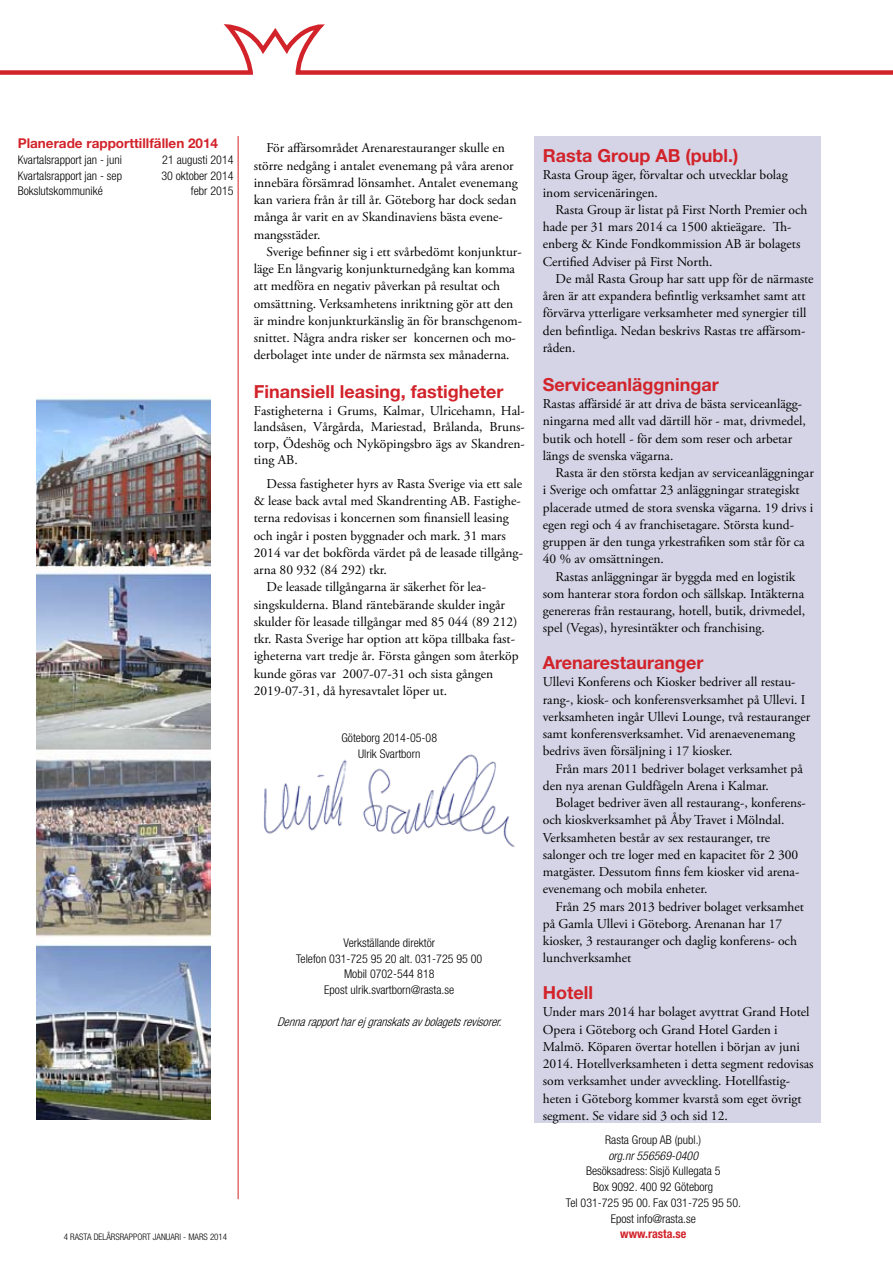
<style>
.page{position:relative;width:893px;height:1263px;background:#fff}
.page>*{position:absolute;margin:0;border:0;box-sizing:border-box;transform-origin:0 0}
.t1{font:700 18px "Helvetica Neue LT Std";color:#d2232a}
.t2{font:13.5px/17.2px "Adobe Garamond Pro";color:#000}
.t3{font:700 13.5px "Helvetica Neue LT Std";color:#d2232a}
.t4{font:300 condensed 12px/15.8px "Helvetica Neue LT Std";color:#000;text-align:center}
.t5{font:italic 300 condensed 12px "Helvetica Neue LT Std";color:#000}
.t6{font:italic 300 condensed 12px "Helvetica Neue LT Std";color:#000}
.t7{font:700 condensed 12px "Helvetica Neue LT Std";color:#d2232a}
.t8{font:300 condensed 9px "Helvetica Neue LT Std";color:#000}
</style>
<div class="page">
<div style="left:534px;top:136px;width:287px;height:986px;background:#d4d4e6"></div>
<hr style="left:238px;top:136px;width:1px;height:1063px;background:#d2232a">
<svg style="left:0;top:24px;width:893px;height:51px"></svg>
<img style="left:36px;top:398px;width:174px;height:721px">
<img style="left:263px;top:754px;width:252px;height:93px">
<p class="t3" style="left:18px;top:135px;width:202px">Planerade rapporttillfällen 2014</p>
<p class="t4" style="left:18px;top:152px;width:106px">Kvartalsrapport jan - juni</p>
<p class="t4" style="left:162px;top:152px;width:73px">21 augusti 2014</p>
<p class="t4" style="left:18px;top:168px;width:106px">Kvartalsrapport jan - sep</p>
<p class="t4" style="left:161px;top:168px;width:74px">30 oktober 2014</p>
<p class="t4" style="left:18px;top:183px;width:87px">Bokslutskommuniké</p>
<p class="t4" style="left:191px;top:183px;width:44px">febr 2015</p>
<p class="t2" style="left:254px;top:140px;width:266px;text-indent:13px">För affärsområdet Arenarestauranger skulle en större nedgång i antalet evenemang på våra arenor innebära försämrad lönsamhet. Antalet evenemang kan variera från år till år. Göteborg har dock sedan många år varit en av Skandinaviens bästa evene&shy;mangsstäder.</p>
<p class="t2" style="left:254px;top:243px;width:270px;text-indent:13px">Sverige befinner sig i ett svårbedömt konjunktur&shy;läge En långvarig konjunkturnedgång kan komma att medföra en negativ påverkan på resultat och omsättning. Verksamhetens inriktning gör att den är mindre konjunkturkänslig än för branschgenom&shy;snittet. Några andra risker ser koncernen och mo&shy;derbolaget inte under de närmsta sex månaderna.</p>
<h1 class="t1" style="left:254px;top:381px;width:251px">Finansiell leasing, fastigheter</h1>
<p class="t2" style="left:254px;top:403px;width:273px;line-height:16.5px;text-align:justify">Fastigheterna i Grums, Kalmar, Ulricehamn, Hal&shy;landsåsen, Vårgårda, Mariestad, Brålanda, Bruns&shy;torp, Ödeshög och Nyköpingsbro ägs av Skandren&shy;ting AB.</p>
<p class="t2" style="left:266px;top:475px;width:257px">Dessa fastigheter hyrs av Rasta Sverige via ett sale</p>
<p class="t2" style="left:254px;top:493px;width:269px">&amp; lease back avtal med Skandrenting AB. Fastighe-</p>
<p class="t2" style="left:254px;top:510px;width:257px">terna redovisas i koncernen som finansiell leasing</p>
<p class="t2" style="left:254px;top:527px;width:253px">och ingår i posten byggnader och mark. 31 mars</p>
<p class="t2" style="left:254px;top:544px;width:271px">2014 var det bokförda värdet på de leasade tillgång-</p>
<p class="t2" style="left:254px;top:562px;width:135px">arna 80 932 (84 292) tkr.</p>
<p class="t2" style="left:266px;top:579px;width:221px">De leasade tillgångarna är säkerhet för lea-</p>
<p class="t2" style="left:254px;top:596px;width:253px">singskulderna. Bland räntebärande skulder ingår</p>
<p class="t2" style="left:254px;top:613px;width:265px">skulder för leasade tillgångar med 85 044 (89 212)</p>
<p class="t2" style="left:254px;top:631px;width:263px">tkr. Rasta Sverige har option att köpa tillbaka fast-</p>
<p class="t2" style="left:254px;top:648px;width:266px">igheterna vart tredje år. Första gången som återköp</p>
<p class="t2" style="left:254px;top:665px;width:241px">kunde göras var 2007-07-31 och sista gången</p>
<p class="t2" style="left:254px;top:682px;width:195px">2019-07-31, då hyresavtalet löper ut.</p>
<p class="t4" style="left:341px;top:730px;width:97px">Göteborg 2014-05-08<br>Ulrik Svartborn</p>
<p class="t4" style="left:296px;top:935px;width:188px">Verkställande direktör<br>Telefon 031-725 95 20 alt. 031-725 95 00<br>Mobil 0702-544 818<br>Epost ulrik.svartborn@rasta.se</p>
<p class="t5" style="left:277px;top:1015px;width:230px">Dennarapportharej granskatsavbolagetsrevisorer.</p>
<h1 class="t1" style="left:543px;top:145px;width:197px">Rasta Group AB (publ.)</h1>
<p class="t2" style="left:543px;top:167px;width:246px">Rasta Group äger, förvaltar och utvecklar bolag inom servicenäringen.</p>
<p class="t2" style="left:543px;top:201px;width:266px;text-indent:13px">Rasta Group är listat på First North Premier och hade per 31 mars 2014 ca 1500 aktieägare. Th&shy;enberg &amp; Kinde Fondkommission AB är bolagets Certified Adviser på First North.</p>
<p class="t2" style="left:543px;top:270px;width:272px;text-indent:13px">De mål Rasta Group har satt upp för de närmaste åren är att expandera befintlig verksamhet samt att förvärva ytterligare verksamheter med synergier till den befintliga. Nedan beskrivs Rastas tre affärsom&shy;råden.</p>
<h1 class="t1" style="left:543px;top:373px;width:177px">Serviceanläggningar</h1>
<p class="t2" style="left:543px;top:396px;width:264px">Rastas affärsidé är att driva de bästa serviceanlägg&shy;ningarna med allt vad därtill hör - mat, drivmedel, butik och hotell - för dem som reser och arbetar längs de svenska vägarna.</p>
<p class="t2" style="left:543px;top:465px;width:273px;text-indent:13px">Rasta är den största kedjan av serviceanläggningar i Sverige och omfattar 23 anläggningar strategiskt placerade utmed de stora svenska vägarna. 19 drivs i egen regi och 4 av franchisetagare. Största kund&shy;gruppen är den tunga yrkestrafiken som står för ca 40 % av omsättningen.</p>
<p class="t2" style="left:543px;top:568px;width:264px;text-indent:13px">Rastas anläggningar är byggda med en logistik som hanterar stora fordon och sällskap. Intäkterna genereras från restaurang, hotell, butik, drivmedel, spel (Vegas), hyresintäkter och franchising.</p>
<h1 class="t1" style="left:543px;top:652px;width:162px">Arenarestauranger</h1>
<p class="t2" style="left:543px;top:674px;width:269px">Ullevi Konferens och Kiosker bedriver all restau&shy;rang-, kiosk- och konferensverksamhet på Ullevi. I verksamheten ingår Ullevi Lounge, två restauranger samt konferensverksamhet. Vid arenaevenemang bedrivs även försäljning i 17 kiosker.</p>
<p class="t2" style="left:543px;top:760px;width:262px;text-indent:13px">Från mars 2011 bedriver bolaget verksamhet på den nya arenan Guldfågeln Arena i Kalmar.</p>
<p class="t2" style="left:543px;top:795px;width:265px;text-indent:13px">Bolaget bedriver även all restaurang-, konferens&shy;och kioskverksamhet på Åby Travet i Mölndal.<br>Verksamheten består av sex restauranger, tre salonger och tre loger med en kapacitet för 2 300 matgäster. Dessutom finns fem kiosker vid arena&shy;evenemang och mobila enheter.</p>
<p class="t2" style="left:543px;top:898px;width:263px;text-indent:13px">Från 25 mars 2013 bedriver bolaget verksamhet på Gamla Ullevi i Göteborg. Arenanan har 17 kiosker, 3 restauranger och daglig konferens- och lunchverksamhet</p>
<h1 class="t1" style="left:543px;top:982px;width:52px">Hotell</h1>
<p class="t2" style="left:543px;top:1004px;width:272px">Under mars 2014 har bolaget avyttrat Grand Hotel Opera i Göteborg och Grand Hotel Garden i Malmö. Köparen övertar hotellen i början av juni 2014. Hotellverksamheten i detta segment redovisas som verksamhet under avveckling. Hotellfastig&shy;heten i Göteborg kommer kvarstå som eget övrigt segment. Se vidare sid 3 och sid 12.</p>
<p class="t4" style="left:605px;top:1132px;width:97px">Rasta Group AB (publ.)</p>
<p class="t6" style="left:608px;top:1148px;width:91px">org.nr 556569-0400</p>
<p class="t4" style="left:566px;top:1163px;width:177px">Besöksadress: Sisjö Kullegata 5<br>Box 9092. 400 92 Göteborg<br>Tel 031-725 95 00. Fax 031-725 95 50.<br>Epost info@rasta.se</p>
<p class="t8" style="left:64px;top:1232px;width:165px">4 RASTA DELÅRSRAPPORT JANUARI - MARS 2014</p>
<p class="t7" style="left:620px;top:1227px;width:67px">www.rasta.se</p>
</div>
